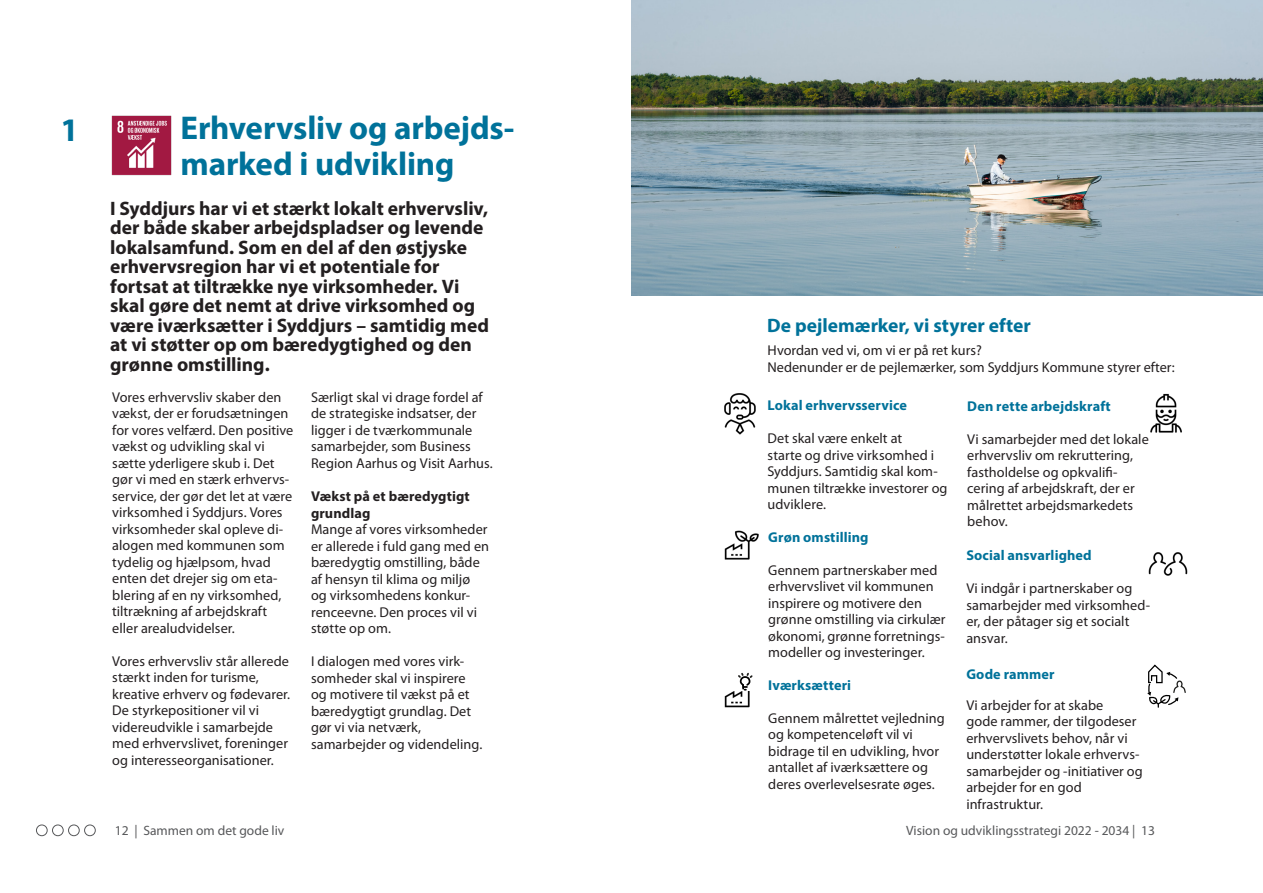
<style>
.page{position:relative;width:1263px;height:893px;background:#fff}
.page>*{position:absolute;margin:0;border:0;box-sizing:border-box;transform-origin:0 0}
.t1{font:700 33px/36px "Myriad Pro";letter-spacing:-.005em;color:#00729a}
.t2{font:700 19.5px/19.5px "Myriad Pro";color:#231f20}
.t3{font:700 19.5px "Myriad Pro";color:#00729a}
.t4{font:14.25px/16.5px "Myriad Pro";letter-spacing:.005em;color:#231f20}
.t5{font:700 14.25px "Myriad Pro";letter-spacing:.01em;color:#00729a}
.t6{font:700 14.25px/16.5px "Myriad Pro";letter-spacing:.01em;color:#231f20}
.t7{font:13.5px "Myriad Pro";color:#57585a}
</style>
<div class="page">
<img style="left:631px;top:0;width:632px;height:296px">
<img style="left:724px;top:393px;width:32px;height:42px">
<img style="left:1148px;top:552px;width:40px;height:24px">
<img style="left:1150px;top:393px;width:32px;height:40px">
<img style="left:724px;top:530px;width:35px;height:30px">
<img style="left:724px;top:691px;width:26px;height:17px">
<svg style="left:738px;top:672px;width:15px;height:19px"></svg>
<img style="left:111px;top:115px;width:61px;height:61px">
<svg style="left:1147px;top:664px;width:39px;height:44px"></svg>
<div style="left:36px;top:825px;width:12px;height:11px;border:1px solid #57585a;border-radius:50%"></div>
<div style="left:68px;top:825px;width:12px;height:11px;border:1px solid #57585a;border-radius:50%"></div>
<div style="left:52px;top:825px;width:12px;height:11px;border:1px solid #57585a;border-radius:50%"></div>
<div style="left:84px;top:825px;width:12px;height:11px;border:1px solid #57585a;border-radius:50%"></div>
<p class="t1" style="left:61px;top:111px;width:20px">1</p>
<p class="t1" style="left:181px;top:108px;width:335px">Erhvervsliv og arbejds&shy;marked i udvikling</p>
<p class="t2" style="left:110px;top:198px;width:380px">I Syddjurs har vi et stærkt lokalt erhvervsliv, der både skaber arbejdspladser og levende lokalsamfund. Som en del af den østjyske erhvervsregion har vi et potentiale for fortsat at tiltrække nye virksomheder. Vi skal gøre det nemt at drive virksomhed og være iværksætter i Syddjurs – samtidig med at vi støtter op om bæredygtighed og den grønne omstilling.</p>
<p class="t4" style="left:112px;top:388px;width:183px">Vores erhvervsliv skaber den vækst, der er forudsætningen for vores velfærd. Den positive vækst og udvikling skal vi sætte yderligere skub i. Det gør vi med en stærk erhvervs&shy;service, der gør det let at være virksomhed i Syddjurs. Vores virksomheder skal opleve di&shy;alogen med kommunen som tydelig og hjælpsom, hvad enten det drejer sig om eta&shy;blering af en ny virksomhed, tiltrækning af arbejdskraft eller arealudvidelser.</p>
<p class="t4" style="left:112px;top:652px;width:180px">Vores erhvervsliv står allerede stærkt inden for turisme, kreative erhverv og fødevarer.<br>De styrkepositioner vil vi videreudvikle i samarbejde med erhvervslivet, foreninger og interesseorganisationer.</p>
<p class="t4" style="left:311px;top:389px;width:183px">Særligt skal vi drage fordel af de strategiske indsatser, der ligger i de tværkommunale samarbejder, som Business<br>Region Aarhus og Visit Aarhus.</p>
<p class="t6" style="left:311px;top:487px;width:160px">Vækst på et bæredygtigt grundlag</p>
<p class="t4" style="left:311px;top:521px;width:180px">Mange af vores virksomheder er allerede i fuld gang med en bæredygtig omstilling, både af hensyn til klima og miljø og virksomhedens konkur&shy;renceevne. Den proces vil vi støtte op om.</p>
<p class="t4" style="left:311px;top:653px;width:173px">I dialogen med vores virk&shy;somheder skal vi inspirere og motivere til vækst på et bæredygtigt grundlag. Det gør vi via netværk, samarbejder og videndeling.</p>
<p class="t3" style="left:767px;top:313px;width:265px">De pejlemærker, vi styrer efter</p>
<p class="t4" style="left:767px;top:342px;width:216px">Hvordan ved vi, om vi er på ret kurs?</p>
<p class="t4" style="left:767px;top:359px;width:409px">Nedenunder er de pejlemærker, som Syddjurs Kommune styrer efter:</p>
<p class="t5" style="left:967px;top:396px;width:145px">Den rette arbejdskraft</p>
<p class="t4" style="left:967px;top:430px;width:183px">Vi samarbejder med det lokale erhvervsliv om rekruttering, fastholdelse og opkvalifi&shy;cering af arbejdskraft, der er målrettet arbejdsmarkedets behov.</p>
<p class="t5" style="left:767px;top:396px;width:141px">Lokal erhvervsservice</p>
<p class="t4" style="left:767px;top:430px;width:182px">Det skal være enkelt at<br>starte og drive virksomhed i<br>Syddjurs. Samtidig skal kom&shy;munen tiltrække investorer og udviklere.</p>
<p class="t5" style="left:768px;top:528px;width:102px">Grøn omstilling</p>
<p class="t4" style="left:768px;top:561px;width:179px">Gennem partnerskaber med erhvervslivet vil kommunen inspirere og motivere den grønne omstilling via cirkulær økonomi, grønne forretnings&shy;modeller og investeringer.</p>
<p class="t5" style="left:768px;top:675px;width:84px">Iværksætteri</p>
<p class="t4" style="left:768px;top:709px;width:178px">Gennem målrettet vejledning og kompetenceløft vil vi bidrage til en udvikling, hvor antallet af iværksættere og deres overlevelsesrate øges.</p>
<p class="t5" style="left:966px;top:546px;width:127px">Social ansvarlighed</p>
<p class="t4" style="left:966px;top:580px;width:185px">Vi indgår i partnerskaber og samarbejder med virksomhed&shy;er, der påtager sig et socialt ansvar.</p>
<p class="t5" style="left:966px;top:665px;width:90px">Gode rammer</p>
<p class="t4" style="left:966px;top:697px;width:178px">Vi arbejder for at skabe<br>gode rammer, der tilgodeser erhvervslivets behov, når vi understøtter lokale erhvervs&shy;samarbejder og -initiativer og arbejder for en god infrastruktur.</p>
<p class="t7" style="left:115px;top:822px;width:171px">12 | Sammen om det gode liv</p>
<p class="t7" style="left:906px;top:822px;width:250px">Vision og udviklingsstrategi 2022 - 2034 | 13</p>
</div>
